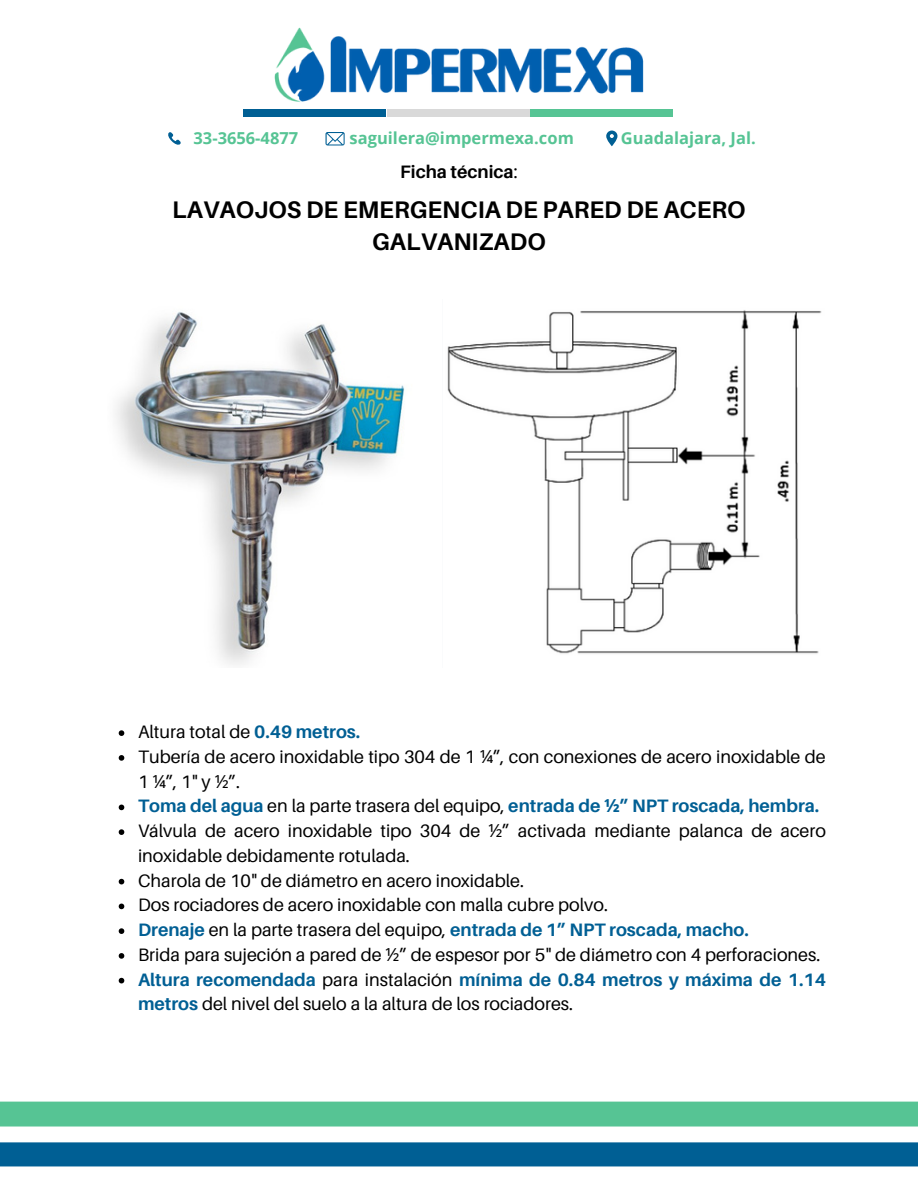
<style>
.page{position:relative;width:918px;height:1188px;background:#fff}
.page>*{position:absolute;margin:0;border:0;box-sizing:border-box;transform-origin:0 0}
.t1{font:700 24px/32.7px "Aileron";color:#000;text-align:center}
.t2{font:18px/24.8px "Aileron";color:#000}
.t3{font:700 18px "Aileron";color:#000}
.t4{font:700 16.5px "Open Sans";color:#56c494}
.s1{font-weight:400}
.s2{font-weight:700;color:#005f94}
.s3{font-family:"Noto Sans"}
.s4{font-family:"Noto Sans";font-weight:700;color:#005f94}
</style>
<div class="page">
<img style="left:274px;top:27px;width:370px;height:75px">
<svg style="left:168px;top:132px;width:13px;height:13px"></svg>
<svg style="left:326px;top:132px;width:19px;height:14px"></svg>
<div style="left:244px;top:109px;width:142px;height:8px;background:#005f94"></div>
<div style="left:387px;top:109px;width:142px;height:8px;background:#d9d9d9"></div>
<div style="left:531px;top:109px;width:142px;height:8px;background:#56c494"></div>
<svg style="left:606px;top:131px;width:11px;height:15px"></svg>
<div style="left:0;top:1102px;width:918px;height:25px;background:#56c494"></div>
<div style="left:0;top:1142px;width:918px;height:24px;background:#005f94"></div>
<img style="left:447px;top:310px;width:375px;height:344px">
<img style="left:115px;top:311px;width:290px;height:354px">
<svg style="left:119px;top:730px;width:5px;height:6px"></svg>
<svg style="left:119px;top:755px;width:5px;height:6px"></svg>
<svg style="left:119px;top:805px;width:5px;height:5px"></svg>
<svg style="left:119px;top:829px;width:5px;height:6px"></svg>
<svg style="left:119px;top:879px;width:5px;height:5px"></svg>
<svg style="left:119px;top:904px;width:5px;height:5px"></svg>
<svg style="left:119px;top:928px;width:5px;height:6px"></svg>
<svg style="left:119px;top:953px;width:5px;height:6px"></svg>
<svg style="left:119px;top:978px;width:5px;height:5px"></svg>
<p class="t4" style="left:194px;top:127px;width:106px">33-3656-4877</p>
<p class="t4" style="left:350px;top:127px;width:226px">saguilera@impermexa.com</p>
<p class="t4" style="left:621px;top:127px;width:136px">Guadalajara, Jal.</p>
<p class="t3" style="left:400px;top:161px;width:119px">Ficha técnica<span class="s1">:</span></p>
<h1 class="t1" style="left:172px;top:192px;width:575px">LAVAOJOS DE EMERGENCIA DE PARED DE ACERO<br>GALVANIZADO</h1>
<p class="t2" style="left:138px;top:719px;width:689px">Altura total de <span class="s2">0.49 metros.<br></span>Tubería de acero inoxidable tipo 304 de 1 <span class="s3">¼</span>”, con conexiones de acero inoxidable de 1 <span class="s3">¼</span>”, 1" y <span class="s3">½</span>”.<br><span class="s2">Toma del agua</span> en la parte trasera del equipo, <span class="s2">entrada de</span> <span class="s4">½</span><span class="s2">” NPT roscada, hembra.<br></span>Válvula de acero inoxidable tipo 304 de <span class="s3">½</span>” activada mediante palanca de acero inoxidable debidamente rotulada.<br>Charola de 10" de diámetro en acero inoxidable.<br>Dos rociadores de acero inoxidable con malla cubre polvo.<br><span class="s2">Drenaje</span> en la parte trasera del equipo, <span class="s2">entrada de 1” NPT roscada, macho.<br></span>Brida para sujeción a pared de <span class="s3">½</span>” de espesor por 5" de diámetro con 4 perforaciones.<br><span class="s2">Altura recomendada</span> para instalación <span class="s2">mínima de 0.84 metros y máxima de 1.14 metros</span> del nivel del suelo a la altura de los rociadores.</p>
</div>
